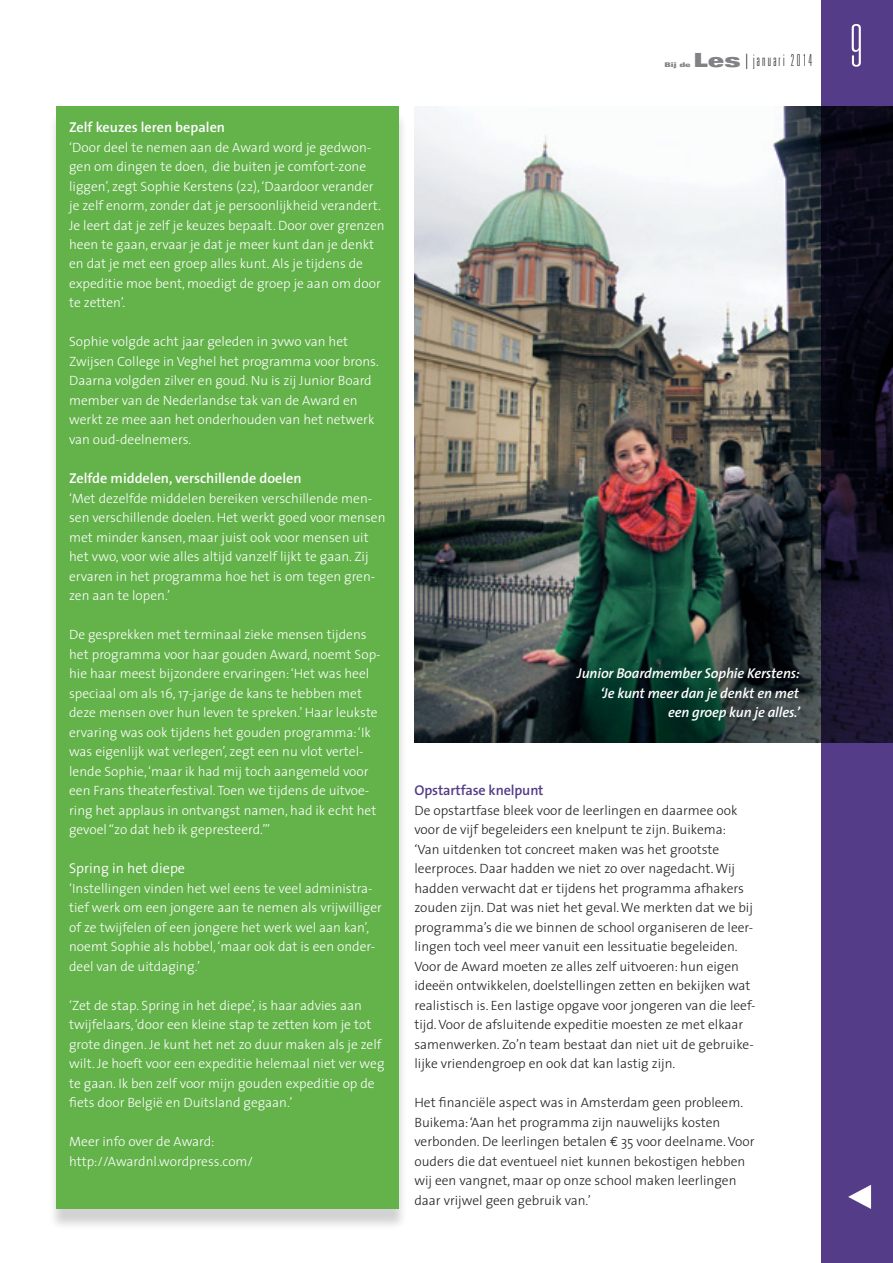
<style>
.page{position:relative;width:893px;height:1263px;background:#fff}
.page>*{position:absolute;margin:0;border:0;box-sizing:border-box;transform-origin:0 0}
.t1{font:100 ultra-condensed 58.5px "Univers LT Std";color:#fff}
.t2{font:100 ultra-condensed 16.5px "Univers LT Std";letter-spacing:.135em;color:#231f20}
.t3{font:italic 600 14.25px/19.5px "The Sans";letter-spacing:-.01em;color:#fff;text-align:right}
.t4{font:600 14.25px "The Sans";color:#fff}
.t5{font:600 14.25px "The Sans";letter-spacing:-.01em;color:#543c88}
.t6{font:300 14.25px "The Sans";color:#fff}
.t7{font:300 13.5px/19.5px "The Sans";color:#fff}
.t8{font:300 13.5px/19.5px "The Sans";color:#231f20}
.t9{font:6.45px "Univers LT Std X Black Ex";color:#808285}
.s1{font-family:"Univers LT Std X Black Ex";font-weight:400;font-stretch:normal;font-size:19.5px;color:#808285}
.s2{font-size:21px}
.s3{font-family:"Euro Mono";font-weight:400}
</style>
<div class="page">
<div style="left:822px;top:0;width:71px;height:1263px;background:#543c88"></div>
<svg style="left:848px;top:1185px;width:23px;height:24px"></svg>
<div style="left:48px;top:111px;width:359px;height:1119px;background:#231f20;opacity:.2"></div>
<div style="left:56px;top:106px;width:343px;height:1103px;background:#63b24a"></div>
<img style="left:414px;top:106px;width:479px;height:636px">
<p class="t4" style="left:69px;top:115px;width:157px">Zelf keuzes leren bepalen</p>
<p class="t7" style="left:69px;top:137px;width:317px">‘Door deel te nemen aan de Award word je gedwon&shy;gen om dingen te doen, die buiten je comfort-zone liggen’, zegt Sophie Kerstens (22), ‘Daardoor verander je zelf enorm, zonder dat je persoonlijkheid verandert.<br>Je leert dat je zelf je keuzes bepaalt. Door over grenzen heen te gaan, ervaar je dat je meer kunt dan je denkt en dat je met een groep alles kunt. Als je tijdens de expeditie moe bent, moedigt de groep je aan om door te zetten’.</p>
<p class="t7" style="left:69px;top:332px;width:311px">Sophie volgde acht jaar geleden in 3vwo van het Zwijsen College in Veghel het programma voor brons.<br>Daarna volgden zilver en goud. Nu is zij Junior Board member van de Nederlandse tak van de Award en werkt ze mee aan het onderhouden van het netwerk van oud-deelnemers.</p>
<p class="t4" style="left:69px;top:466px;width:234px">Zelfde middelen, verschillende doelen</p>
<p class="t7" style="left:69px;top:488px;width:318px">‘Met dezelfde middelen bereiken verschillende men&shy;sen verschillende doelen. Het werkt goed voor mensen met minder kansen, maar juist ook voor mensen uit het vwo, voor wie alles altijd vanzelf lijkt te gaan. Zij ervaren in het programma hoe het is om tegen gren&shy;zen aan te lopen.’</p>
<p class="t7" style="left:69px;top:624px;width:313px">De gesprekken met terminaal zieke mensen tijdens het programma voor haar gouden Award, noemt Sop&shy;hie haar meest bijzondere ervaringen: ‘Het was heel speciaal om als 16, 17-jarige de kans te hebben met deze mensen over hun leven te spreken.’ Haar leukste ervaring was ook tijdens het gouden programma: ‘Ik was eigenlijk wat verlegen’, zegt een nu vlot vertel&shy;lende Sophie, ‘maar ik had mij toch aangemeld voor een Frans theaterfestival. Toen we tijdens de uitvoe&shy;ring het applaus in ontvangst namen, had ik echt het gevoel “zo dat heb ik gepresteerd.”’</p>
<p class="t6" style="left:69px;top:856px;width:118px">Spring in het diepe</p>
<p class="t7" style="left:69px;top:878px;width:314px">‘Instellingen vinden het wel eens te veel administra&shy;tief werk om een jongere aan te nemen als vrijwilliger of ze twijfelen of een jongere het werk wel aan kan’, noemt Sophie als hobbel, ‘maar ook dat is een onder&shy;deel van de uitdaging.’</p>
<p class="t7" style="left:69px;top:995px;width:317px">‘Zet de stap. Spring in het diepe’, is haar advies aan twijfelaars, ‘door een kleine stap te zetten kom je tot grote dingen. Je kunt het net zo duur maken als je zelf wilt. Je hoeft voor een expeditie helemaal niet ver weg te gaan. Ik ben zelf voor mijn gouden expeditie op de fiets door België en Duitsland gegaan.’</p>
<p class="t7" style="left:69px;top:1131px;width:186px">Meer info over de Award: http://Awardnl.wordpress.com/</p>
<p class="t9" style="left:665px;top:61px;width:28px">Bij de</p>
<p class="t2" style="left:693px;top:52px;width:120px"><span class="s1">Les</span><span class="s2">|</span> januari 2014</p>
<p class="t3" style="left:577px;top:663px;width:224px">Junior Boardmember Sophie Kerstens: ‘Je kunt meer dan je denkt en met een groep kun je alles.’</p>
<p class="t5" style="left:414px;top:778px;width:131px">Opstartfase knelpunt</p>
<p class="t8" style="left:414px;top:800px;width:343px">De opstartfase bleek voor de leerlingen en daarmee ook voor de vijf begeleiders een knelpunt te zijn. Buikema:<br>‘Van uitdenken tot concreet maken was het grootste leerproces. Daar hadden we niet zo over nagedacht. Wij hadden verwacht dat er tijdens het programma afhakers zouden zijn. Dat was niet het geval. We merkten dat we bij programma’s die we binnen de school organiseren de leer&shy;lingen toch veel meer vanuit een lessituatie begeleiden.<br>Voor de Award moeten ze alles zelf uitvoeren: hun eigen ideeën ontwikkelen, doelstellingen zetten en bekijken wat realistisch is. Een lastige opgave voor jongeren van die leef&shy;tijd. Voor de afsluitende expeditie moesten ze met elkaar samenwerken. Zo’n team bestaat dan niet uit de gebruike&shy;lijke vriendengroep en ook dat kan lastig zijn.</p>
<p class="t8" style="left:414px;top:1092px;width:342px">Het financiële aspect was in Amsterdam geen probleem.<br>Buikema: ‘Aan het programma zijn nauwelijks kosten verbonden. De leerlingen betalen <span class="s3">e</span> 35 voor deelname. Voor ouders die dat eventueel niet kunnen bekostigen hebben wij een vangnet, maar op onze school maken leerlingen daar vrijwel geen gebruik van.’</p>
<h1 class="t1" style="left:850px;top:16px;width:15px">9</h1>
</div>
